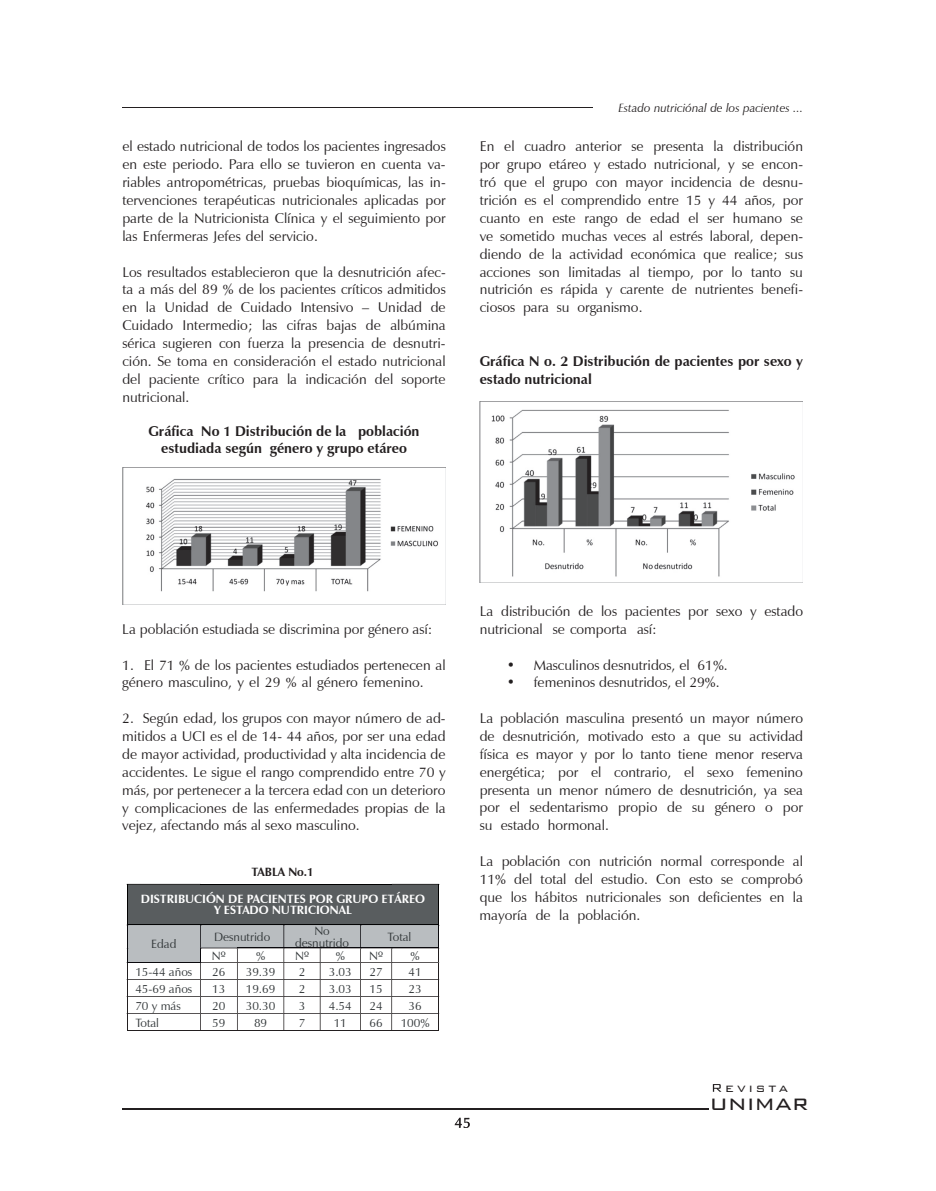
<style>
.page{position:relative;width:936px;height:1191px;background:#fff}
.page>*{position:absolute;margin:0;border:0;box-sizing:border-box;transform-origin:0 0}
.t1{font:300 27px "Bank Gothic BT";letter-spacing:.01em;color:#231f20}
.t2{font:300 15px "Bank Gothic BT";letter-spacing:.2em;color:#231f20}
.t3{font:15px "Zapf Humanist 601 BT";color:#231f20}
.t4{font:14.1px/17.9px "Zapf Humanist 601 BT";color:#231f20;text-align:justify}
.t5{font:700 14.1px/17.9px "Zapf Humanist 601 BT";color:#231f20}
.t6{font:12px/11.2px "Zapf Humanist 601 BT";color:#303537;text-align:center}
.t7{font:700 12px/11.2px "Zapf Humanist 601 BT";color:#fff;text-align:center}
.t8{font:italic 12px "Zapf Humanist 601 BT";color:#231f20}
.t9{font:700 12px "Zapf Humanist 601 BT";color:#231f20}
.s1{color:#fff}
</style>
<div class="page">
<svg style="left:455px;top:1117px;width:14px;height:10px"></svg>
<hr style="left:122px;top:107px;width:471px;height:1px;background:#231f20">
<hr style="left:122px;top:1108px;width:586px;height:1px;background:#231f20">
<img style="left:122px;top:467px;width:323px;height:137px">
<div style="left:127px;top:884px;width:311px;height:40px;background:#595d5f"></div>
<svg style="left:128px;top:884px;width:72px;height:1px"></svg>
<hr style="left:200px;top:884px;width:37px;height:1px;background:#000">
<hr style="left:237px;top:884px;width:47px;height:1px;background:#000">
<hr style="left:284px;top:884px;width:36px;height:1px;background:#000">
<hr style="left:320px;top:884px;width:40px;height:1px;background:#000">
<hr style="left:360px;top:884px;width:31px;height:1px;background:#000">
<svg style="left:391px;top:884px;width:47px;height:1px"></svg>
<hr style="left:127px;top:1030px;width:73px;height:1px;background:#231f20">
<hr style="left:200px;top:1030px;width:37px;height:1px;background:#231f20">
<hr style="left:237px;top:1030px;width:47px;height:1px;background:#231f20">
<hr style="left:284px;top:1030px;width:36px;height:1px;background:#231f20">
<hr style="left:320px;top:1030px;width:40px;height:1px;background:#231f20">
<hr style="left:360px;top:1030px;width:31px;height:1px;background:#231f20">
<hr style="left:391px;top:1030px;width:48px;height:1px;background:#231f20">
<hr style="left:127px;top:884px;width:1px;height:40px;background:#000">
<hr style="left:438px;top:884px;width:1px;height:40px;background:#000">
<svg style="left:127px;top:924px;width:312px;height:106px"></svg>
<img style="left:479px;top:401px;width:323px;height:181px">
<p class="t4" style="left:122px;top:138px;width:325px">el estado nutricional de todos los pacientes ingresados en este periodo. Para ello se tuvieron en cuenta va&shy;riables antropométricas, pruebas bioquímicas, las in&shy;tervenciones terapéuticas nutricionales aplicadas por parte de la Nutricionista Clínica y el seguimiento por las Enfermeras Jefes del servicio.</p>
<p class="t4" style="left:122px;top:263px;width:325px">Los resultados establecieron que la desnutrición afec&shy;ta a más del 89 % de los pacientes críticos admitidos en la Unidad de Cuidado Intensivo – Unidad de Cuidado Intermedio; las cifras bajas de albúmina sérica sugieren con fuerza la presencia de desnutri&shy;ción. Se toma en consideración el estado nutricional del paciente crítico para la indicación del soporte nutricional.</p>
<p class="t5" style="left:148px;top:422px;width:272px;line-height:17.2px;text-align:center">Gráfica No 1 Distribución de la población estudiada según género y grupo etáreo</p>
<p class="t8" style="left:618px;top:100px;width:186px">Estado nutriciónal de los pacientes ...</p>
<p class="t4" style="left:479px;top:138px;width:325px">En el cuadro anterior se presenta la distribución por grupo etáreo y estado nutricional, y se encon&shy;tró que el grupo con mayor incidencia de desnu&shy;trición es el comprendido entre 15 y 44 años, por cuanto en este rango de edad el ser humano se ve sometido muchas veces al estrés laboral, depen&shy;diendo de la actividad económica que realice; sus acciones son limitadas al tiempo, por lo tanto su nutrición es rápida y carente de nutrientes benefi&shy;ciosos para su organismo.</p>
<p class="t5" style="left:479px;top:352px;width:325px">Gráfica N o. 2 Distribución de pacientes por sexo y estado nutricional</p>
<p class="t4" style="left:122px;top:620px;width:312px">La población estudiada se discrimina por género así:</p>
<p class="t4" style="left:122px;top:656px;width:325px">1. El 71 % de los pacientes estudiados pertenecen al género masculino, y el 29 % al género femenino.</p>
<p class="t4" style="left:122px;top:709px;width:325px">2. Según edad, los grupos con mayor número de ad&shy;mitidos a UCI es el de 14- 44 años, por ser una edad de mayor actividad, productividad y alta incidencia de accidentes. Le sigue el rango comprendido entre 70 y más, por pertenecer a la tercera edad con un deterioro y complicaciones de las enfermedades propias de la vejez, afectando más al sexo masculino.</p>
<p class="t9" style="left:251px;top:864px;width:64px">TABLA No.1</p>
<p class="t7" style="left:141px;top:893px;width:286px">DISTRIBUCIÓN DE PACIENTES POR GRUPO ETÁREO<br>Y ESTADO NUTRICIONAL</p>
<p class="t6" style="left:151px;top:938px;width:27px">Edad</p>
<p class="t6" style="left:214px;top:931px;width:58px">Desnutrido</p>
<p class="t6" style="left:295px;top:925px;width:55px">No desnutrido</p>
<p class="t6" style="left:387px;top:931px;width:25px">Total</p>
<p class="t6" style="left:212px;top:950px;width:15px">Nº</p>
<p class="t6" style="left:256px;top:950px;width:11px">%</p>
<p class="t6" style="left:295px;top:950px;width:15px">Nº</p>
<p class="t6" style="left:335px;top:950px;width:11px">%</p>
<p class="t6" style="left:369px;top:950px;width:15px">Nº</p>
<p class="t6" style="left:410px;top:950px;width:11px">%</p>
<p class="t6" style="left:135px;top:965px;width:58px">15-44 años</p>
<p class="t6" style="left:212px;top:965px;width:15px">26</p>
<p class="t6" style="left:246px;top:965px;width:31px">39.39</p>
<p class="t6" style="left:299px;top:965px;width:8px">2</p>
<p class="t6" style="left:329px;top:965px;width:25px">3.03</p>
<p class="t6" style="left:369px;top:965px;width:15px">27</p>
<p class="t6" style="left:408px;top:965px;width:15px">41</p>
<p class="t6" style="left:135px;top:982px;width:58px">45-69 años</p>
<p class="t6" style="left:212px;top:982px;width:15px">13</p>
<p class="t6" style="left:246px;top:982px;width:31px">19.69</p>
<p class="t6" style="left:299px;top:982px;width:8px">2</p>
<p class="t6" style="left:329px;top:982px;width:25px">3.03</p>
<p class="t6" style="left:369px;top:982px;width:15px">15</p>
<p class="t6" style="left:408px;top:982px;width:15px">23</p>
<p class="t6" style="left:135px;top:999px;width:47px">70 y más</p>
<p class="t6" style="left:212px;top:999px;width:15px">20</p>
<p class="t6" style="left:246px;top:999px;width:31px">30.30</p>
<p class="t6" style="left:299px;top:999px;width:8px">3</p>
<p class="t6" style="left:329px;top:999px;width:25px">4.54</p>
<p class="t6" style="left:369px;top:999px;width:15px">24</p>
<p class="t6" style="left:408px;top:999px;width:15px">36</p>
<p class="t6" style="left:135px;top:1017px;width:25px">Total</p>
<p class="t6" style="left:212px;top:1017px;width:15px">59</p>
<p class="t6" style="left:254px;top:1017px;width:15px">89</p>
<p class="t6" style="left:299px;top:1017px;width:8px">7</p>
<p class="t6" style="left:334px;top:1017px;width:15px">11</p>
<p class="t6" style="left:369px;top:1017px;width:15px">66</p>
<p class="t6" style="left:400px;top:1017px;width:30px">100%</p>
<p class="t4" style="left:479px;top:602px;width:325px">La distribución de los pacientes por sexo y estado nutricional se comporta así:</p>
<p class="t4" style="left:506px;top:655px;width:222px">• Masculinos desnutridos, el 61%.</p>
<p class="t4" style="left:506px;top:673px;width:214px">• femeninos desnutridos, el 29%.</p>
<p class="t4" style="left:479px;top:709px;width:325px">La población masculina presentó un mayor número de desnutrición, motivado esto a que su actividad física es mayor y por lo tanto tiene menor reserva energética; por el contrario, el sexo femenino presenta un menor número de desnutrición, ya sea por el sedentarismo propio de su género o por su estado hormonal.</p>
<p class="t4" style="left:479px;top:852px;width:325px">La población con nutrición normal corresponde al 11% del total del estudio. Con esto se comprobó que los hábitos nutricionales son deficientes en la mayoría de la población.</p>
<p class="t3" style="left:454px;top:1113px;width:18px">45</p>
<p class="t2" style="left:710px;top:1079px;width:79px"><span class="s1">R</span>evista</p>
<p class="t1" style="left:710px;top:1088px;width:100px">unimar</p>
</div>
